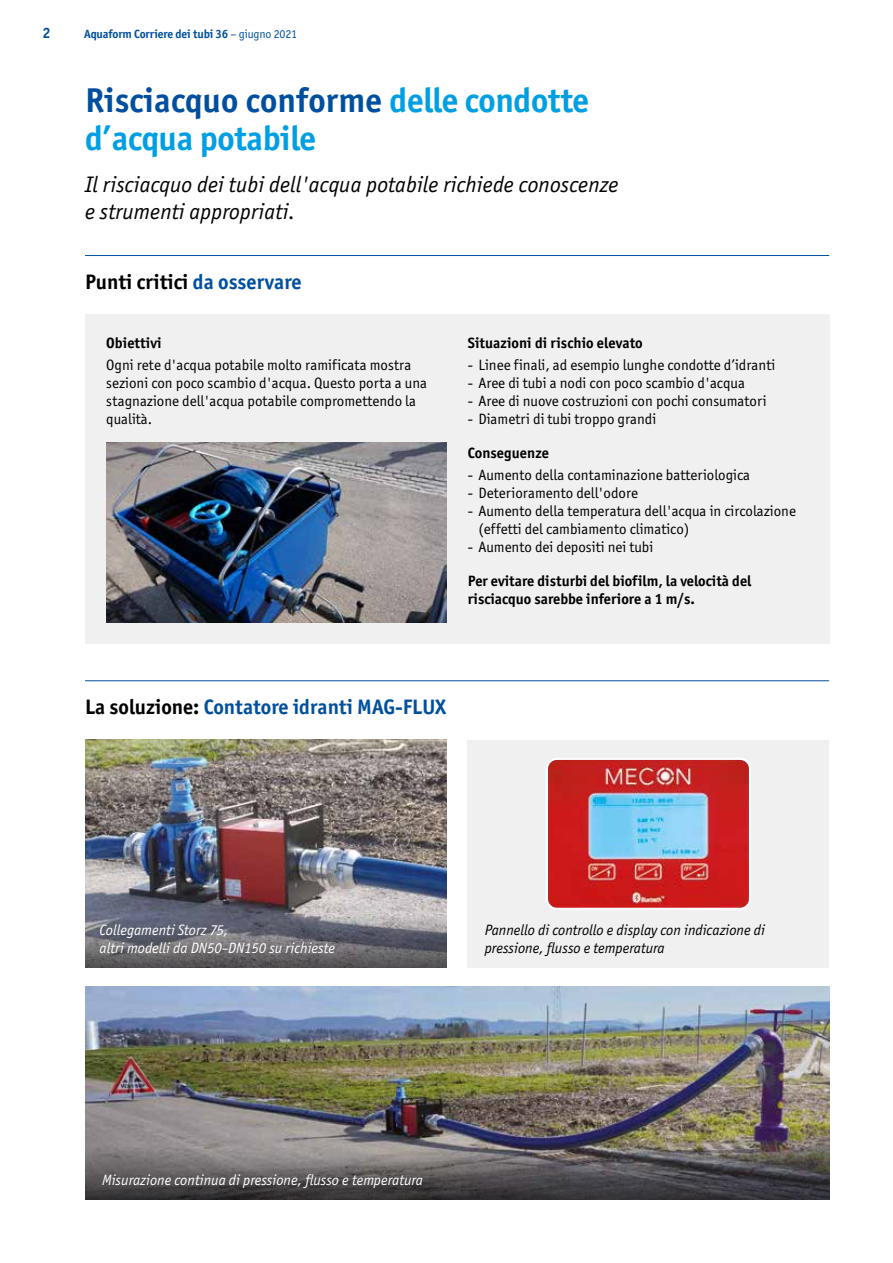
<style>
.page{position:relative;width:893px;height:1263px;background:#fff}
.page>*{position:absolute;margin:0;border:0;box-sizing:border-box;transform-origin:0 0}
.t1{font:700 34.5px/37.5px "Officina San ITC";letter-spacing:-.01em;color:#009fe3}
.t2{font:italic 22.5px/27px "Officina San ITC";letter-spacing:.005em;color:#000}
.t3{font:700 21px "Officina San ITC";color:#004f9f}
.t4{font:700 21px "Officina San ITC";color:#000}
.t5{font:15px/18px "Officina San ITC";color:#000}
.t6{font:700 15px/18px "Officina San ITC";color:#000}
.t7{font:italic 15px/18px "Officina San ITC";color:#fff}
.t8{font:italic 15px/18px "Officina San ITC";color:#000}
.t9{font:700 15px "Officina San ITC";color:#004f9f}
.t10{font:700 12px "Officina San ITC";letter-spacing:-.01em;color:#004f9f}
.s1{font-weight:400}
.s2{color:#004f9f}
.s3{color:#000}
</style>
<div class="page">
<hr style="left:85px;top:680px;width:744px;height:1px;background:#004f9f">
<div style="left:85px;top:315px;width:744px;height:329px;background:#f0f0f0"></div>
<hr style="left:85px;top:255px;width:744px;height:1px;background:#004f9f">
<img style="left:106px;top:442px;width:340px;height:181px">
<img style="left:85px;top:986px;width:744px;height:161px">
<img style="left:85px;top:740px;width:361px;height:175px">
<div style="left:468px;top:740px;width:361px;height:227px;background:#f0f0f0"></div>
<img style="left:549px;top:761px;width:199px;height:146px">
<div style="left:546px;top:758px;width:205px;height:152px;border:2px solid #fff;border-radius:10px"></div>
<svg style="left:85px;top:915px;width:361px;height:52px;background:#6a6a72"></svg>
<svg style="left:85px;top:1147px;width:744px;height:52px;background:#5b5859"></svg>
<p class="t9" style="left:43px;top:24px;width:10px">2</p>
<p class="t10" style="left:84px;top:27px;width:214px">Aquaform Corriere dei tubi 36 <span class="s1">– giugno 2021</span></p>
<h1 class="t1" style="left:85px;top:81px;width:506px"><span class="s2">Risciacquo conforme</span> delle condotte d’acqua potabile</h1>
<h2 class="t2" style="left:85px;top:171px;width:535px">Il risciacquo dei tubi dell'acqua potabile richiede conoscenze e strumenti appropriati.</h2>
<h3 class="t4" style="left:85px;top:268px;width:218px">Punti critici <span class="s2">da osservare</span></h3>
<p class="t6" style="left:106px;top:333px;width:57px">Obiettivi</p>
<p class="t5" style="left:106px;top:356px;width:322px">Ogni rete d'acqua potabile molto ramificata mostra sezioni con poco scambio d'acqua. Questo porta a una stagnazione dell'acqua potabile compromettendo la qualità.</p>
<p class="t6" style="left:468px;top:333px;width:176px">Situazioni di rischio elevato</p>
<p class="t5" style="left:468px;top:356px;width:309px">- Linee finali, ad esempio lunghe condotte d’idranti</p>
<p class="t5" style="left:468px;top:374px;width:279px">- Aree di tubi a nodi con poco scambio d'acqua</p>
<p class="t5" style="left:468px;top:392px;width:300px">- Aree di nuove costruzioni con pochi consumatori</p>
<p class="t5" style="left:468px;top:410px;width:190px">- Diametri di tubi troppo grandi</p>
<p class="t6" style="left:468px;top:443px;width:83px">Conseguenze</p>
<p class="t5" style="left:468px;top:466px;width:284px">- Aumento della contaminazione batteriologica</p>
<p class="t5" style="left:468px;top:484px;width:172px">- Deterioramento dell'odore</p>
<p class="t5" style="left:478px;top:502px;width:319px;text-indent:-11px">- Aumento della temperatura dell'acqua in circolazione (effetti del cambiamento climatico)</p>
<p class="t5" style="left:468px;top:538px;width:187px">- Aumento dei depositi nei tubi</p>
<p class="t6" style="left:468px;top:571px;width:285px">Per evitare disturbi del biofilm, la velocità del risciacquo sarebbe inferiore a 1 m/s.</p>
<h3 class="t3" style="left:85px;top:694px;width:363px"><span class="s3">La soluzione:</span> Contatore idranti MAG-FLUX</h3>
<p class="t7" style="left:99px;top:921px;width:237px">Collegamenti Storz 75,<br>altri modelli da DN50–DN150 su richieste</p>
<p class="t8" style="left:485px;top:921px;width:282px">Pannello di controllo e display con indicazione di pressione, flusso e temperatura</p>
<p class="t7" style="left:102px;top:1171px;width:323px">Misurazione continua di pressione, flusso e temperatura</p>
</div>
